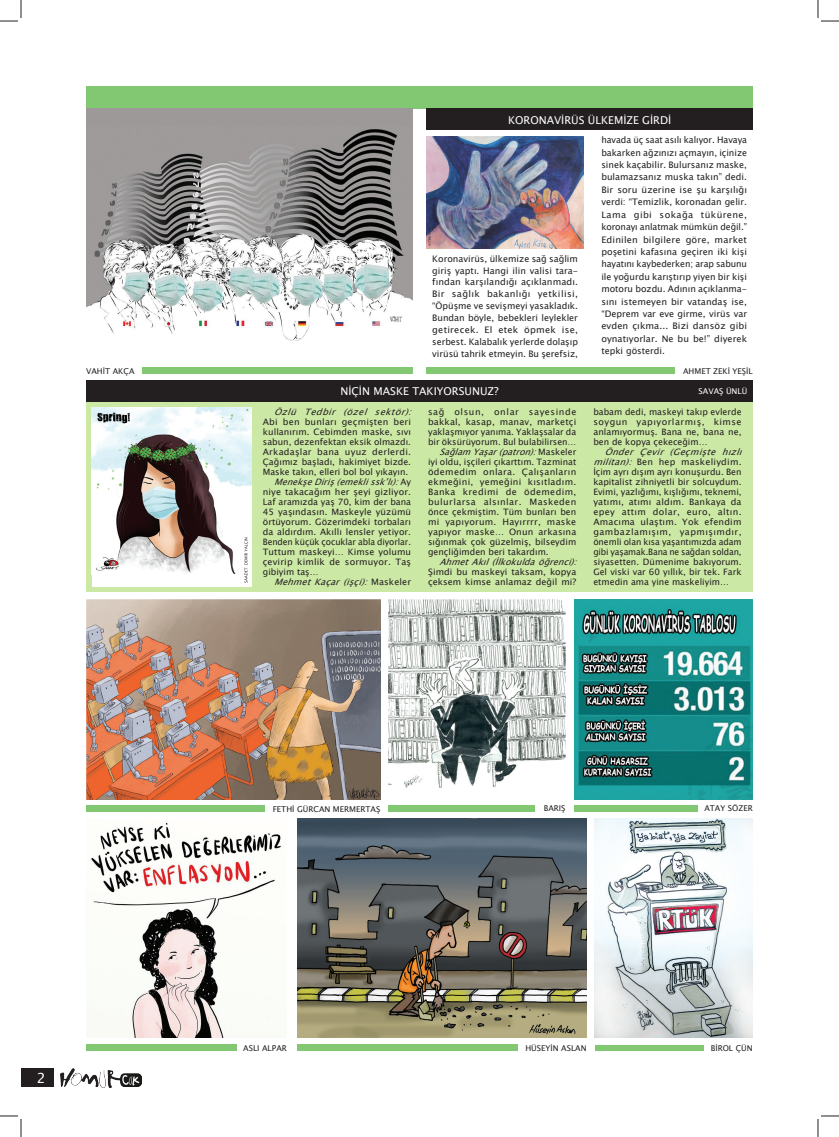
<style>
.page{position:relative;width:839px;height:1137px;background:#fff}
.page>*{position:absolute;margin:0;border:0;box-sizing:border-box;transform-origin:0 0}
.t1{font:14px "Lucida Sans Unicode";color:#fff}
.t2{font:10.8px "Lucida Sans Unicode";color:#fff}
.A_zeki_yeşil{font:9px/12.4px "Lucida Sans Unicode";color:#231f20;text-align:justify}
.t3{font:8.8px/10px "Lucida Sans Unicode";color:#231f20;text-align:justify}
.t4{font:italic 8.8px "Lucida Sans Unicode";color:#231f20}
.t5{font:8px "Lucida Sans Unicode";color:#231f20}
.t6{font:8px "Lucida Sans Unicode";color:#fff}
.s1{font-style:italic}
.s2{font-style:normal}
</style>
<div class="page">
<div style="left:86px;top:86px;width:666px;height:22px;background:#82c772"></div>
<div style="left:142px;top:367px;width:270px;height:7px;background:#82c772"></div>
<div style="left:86px;top:805px;width:179px;height:6px;background:#82c772"></div>
<div style="left:389px;top:805px;width:146px;height:6px;background:#82c772"></div>
<div style="left:574px;top:805px;width:124px;height:6px;background:#82c772"></div>
<div style="left:426px;top:367px;width:249px;height:7px;background:#82c772"></div>
<img style="left:61px;top:1068px;width:59px;height:19px">
<img style="left:120px;top:1073px;width:21px;height:12px">
<div style="left:21px;top:1068px;width:33px;height:19px;background:#231f20"></div>
<div style="left:426px;top:108px;width:326px;height:22px;background:#231f20"></div>
<div style="left:86px;top:1044px;width:150px;height:6px;background:#82c772"></div>
<div style="left:297px;top:1044px;width:220px;height:6px;background:#82c772"></div>
<div style="left:594px;top:1044px;width:109px;height:6px;background:#82c772"></div>
<div style="left:86px;top:402px;width:666px;height:190px;background:#cce8a5"></div>
<div style="left:86px;top:380px;width:666px;height:22px;background:#231f20"></div>
<img style="left:86px;top:125px;width:326px;height:216px">
<img style="left:426px;top:136px;width:157px;height:113px">
<img style="left:389px;top:599px;width:176px;height:189px">
<svg style="left:428px;top:228px;width:2px;height:18px"></svg>
<div style="left:86px;top:108px;width:326px;height:17px;background:#9d9999"></div>
<img style="left:92px;top:408px;width:159px;height:166px">
<div style="left:92px;top:574px;width:159px;height:12px;background:#fff"></div>
<img style="left:86px;top:599px;width:294px;height:200px">
<img style="left:297px;top:818px;width:289px;height:218px">
<img style="left:574px;top:599px;width:178px;height:200px">
<img style="left:594px;top:818px;width:158px;height:218px">
<img style="left:91px;top:822px;width:191px;height:214px">
<svg style="left:244px;top:537px;width:4px;height:45px"></svg>
<svg style="left:0;top:0;width:22px;height:22px"></svg>
<svg style="left:0;top:1115px;width:22px;height:21px"></svg>
<svg style="left:817px;top:0;width:22px;height:22px"></svg>
<svg style="left:817px;top:1115px;width:22px;height:21px"></svg>
<p class="t2" style="left:508px;top:111px;width:165px">KORONAVİRÜS ÜLKEMİZE GİRDİ</p>
<p class="A_zeki_yeşil" style="left:432px;top:252px;width:147px;line-height:11.9px">Koronavirüs, ülkemize sağ sağlim giriş yaptı. Hangi ilin valisi tara&shy;fından karşılandığı açıklanmadı.<br>Bir sağlık bakanlığı yetkilisi, “Öpüşme ve sevişmeyi yasakladık.<br>Bundan böyle, bebekleri leylekler getirecek. El etek öpmek ise, serbest. Kalabalık yerlerde dolaşıp virüsü tahrik etmeyin. Bu şerefsiz,</p>
<p class="A_zeki_yeşil" style="left:601px;top:134px;width:147px">havada üç saat asılı kalıyor. Havaya bakarken ağzınızı açmayın, içinize sinek kaçabilir. Bulursanız maske, bulamazsanız muska takın” dedi.<br>Bir soru üzerine ise şu karşılığı verdi: “Temizlik, koronadan gelir.<br>Lama gibi sokağa tükürene, koronayı anlatmak mümkün değil.”</p>
<p class="A_zeki_yeşil" style="left:601px;top:233px;width:147px">Edinilen bilgilere göre, market poşetini kafasına geçiren iki kişi hayatını kaybederken; arap sabunu ile yoğurdu karıştırıp yiyen bir kişi motoru bozdu. Adının açıklanma&shy;sını istemeyen bir vatandaş ise, “Deprem var eve girme, virüs var evden çıkma... Bizi dansöz gibi oynatıyorlar. Ne bu be!” diyerek tepki gösterdi.</p>
<p class="t5" style="left:86px;top:365px;width:50px">VAHİT AKÇA</p>
<p class="t5" style="left:683px;top:365px;width:71px">AHMET ZEKİ YEŞİL</p>
<p class="t2" style="left:340px;top:382px;width:160px">NİÇİN MASKE TAKIYORSUNUZ?</p>
<p class="t6" style="left:698px;top:384px;width:50px">SAVAŞ ÜNLÜ</p>
<p class="t3" style="left:263px;top:406px;width:155px;text-align:left;text-indent:11px"><span class="s1">Özlü Tedbir (özel sektör):<br></span>Abi ben bunları geçmişten beri kullanırım. Cebimden maske, sıvı sabun, dezenfektan eksik olmazdı.<br>Arkadaşlar bana uyuz derlerdi.<br>Çağımız başladı, hakimiyet bizde.<br>Maske takın, elleri bol bol yıkayın.</p>
<p class="t3" style="left:263px;top:476px;width:150px;text-indent:11px"><span class="s1">MenekşeDiriş(emeklissk’lı):</span>A y niye takacağım her şeyi gizliyor.<br>Laf aramızda yaş 70, kim der bana 45 yaşındasın. Maskeyle yüzümü örtüyorum. Gözerimdeki torbaları da aldırdım. Akıllı lensler yetiyor.<br>Benden küçük çocuklar abla diyorlar.<br>Tuttum maskeyi… Kimse yolumu çevirip kimlik de sormuyor. Taş gibiyim taş…</p>
<p class="t4" style="left:274px;top:574px;width:138px">MehmetKaçar(işçi):<span class="s2">M a s k e l e r</span></p>
<p class="t3" style="left:428px;top:406px;width:150px">sağ olsun, onlar sayesinde bakkal, kasap, manav, marketçi yaklaşmıyor yanıma. Yaklaşsalar da bir öksürüyorum. Bul bulabilirsen…</p>
<p class="t3" style="left:428px;top:446px;width:150px;text-indent:11px"><span class="s1">SağlamYaşar(patron):</span>M a s k e l e r iyi oldu, işçileri çıkarttım. Tazminat ödemedim onlara. Çalışanların ekmeğini, yemeğini kısıtladım.<br>Banka kredimi de ödemedim, bulurlarsa alsınlar. Maskeden önce çekmiştim. Tüm bunları ben mi yapıyorum. Hayırrrr, maske yapıyor maske… Onun arkasına sığınmak çok güzelmiş, bilseydim gençliğimden beri takardım.</p>
<p class="t3" style="left:428px;top:556px;width:155px;text-align:left;text-indent:11px"><span class="s1">AhmetAkıl(İlkokuldaöğrenci):<br></span>Şimdi bu maskeyi taksam, kopya çeksem kimse anlamaz değil mi?</p>
<p class="t3" style="left:593px;top:406px;width:150px">babam dedi, maskeyi takıp evlerde soygun yapıyorlarmış, kimse anlamıyormuş. Bana ne, bana ne, ben de kopya çekeceğim…</p>
<p class="t3" style="left:593px;top:446px;width:155px;text-align:left;text-indent:11px"><span class="s1">Önder Çevir (Geçmişte hızlı militan):</span> Ben hep maskeliydim.<br>İçim ayrı dışım ayrı konuşurdu. Ben kapitalist zihniyetli bir solcuydum.<br>Evimi, yazlığımı, kışlığımı, teknemi, yatımı, atımı aldım. Bankaya da epey attım dolar, euro, altın.<br>Amacıma ulaştım. Yok efendim gambazlamışım, yapmışımdır, önemli olan kısa yaşantımızda adam gibi yaşamak.Bana ne sağdan soldan, siyasetten. Dümenime bakıyorum.<br>Gel viski var 60 yıllık, bir tek. Fark etmedin ama yine maskeliyim…</p>
<p class="t5" style="left:273px;top:802px;width:109px">FETHİ GÜRCAN MERMERTAŞ</p>
<p class="t5" style="left:544px;top:802px;width:23px">BARIŞ</p>
<p class="t5" style="left:704px;top:802px;width:50px">ATAY SÖZER</p>
<p class="t1" style="left:37px;top:1067px;width:10px">2</p>
<p class="t5" style="left:243px;top:1041px;width:45px">ASLI ALPAR</p>
<p class="t5" style="left:525px;top:1041px;width:63px">HÜSEYİN ASLAN</p>
<p class="t5" style="left:710px;top:1041px;width:43px">BİROL ÇÜN</p>
</div>
